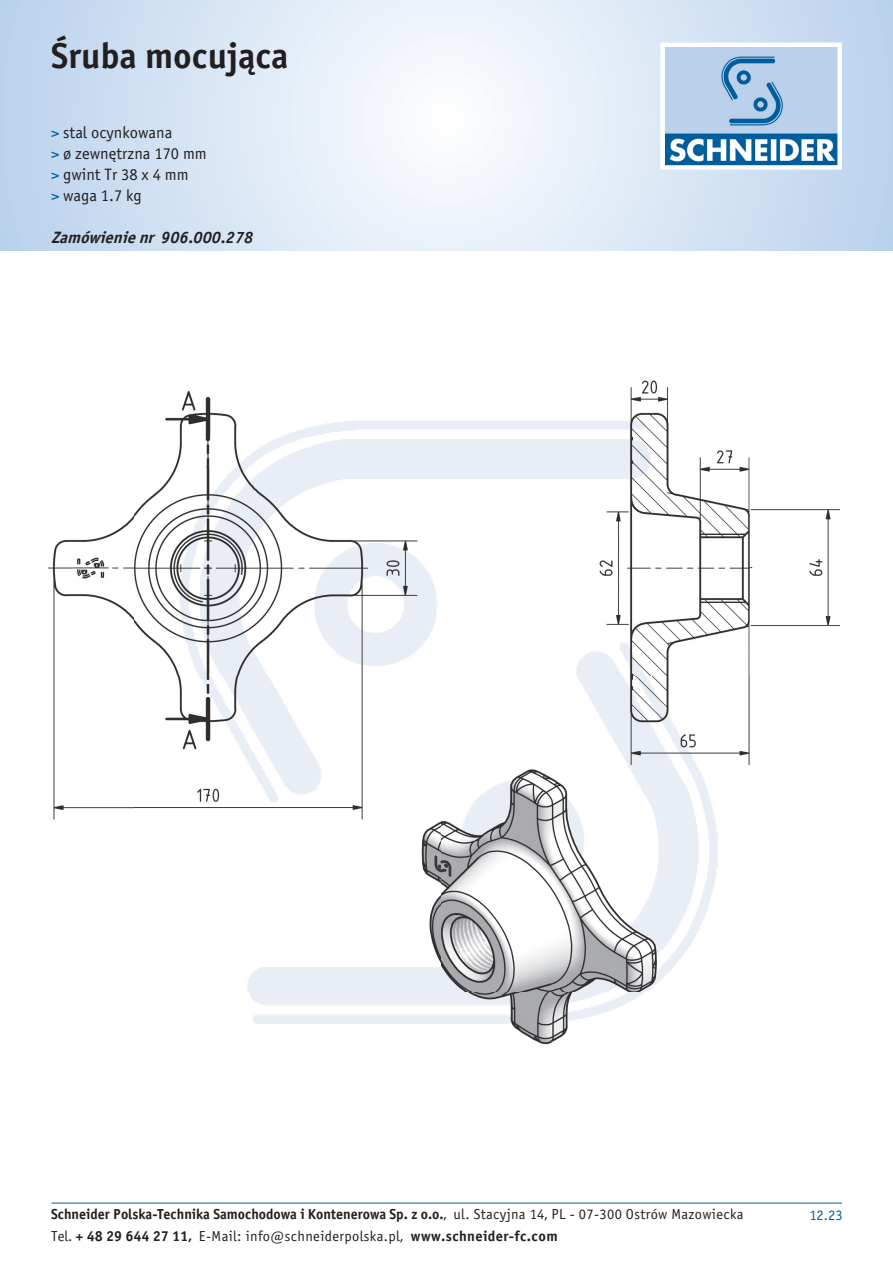
<style>
.page{position:relative;width:893px;height:1263px;background:#fff}
.page>*{position:absolute;margin:0;border:0;box-sizing:border-box;transform-origin:0 0}
.t1{font:36px "Officina Sans Bold ITC";color:#231f20}
.t2{font:16.5px/21px "Officina Sans Book ITC";color:#231f20}
.t3{font:italic 16.5px "Officina Sans Bold ITC";color:#231f20}
.t4{font:14.55px "Officina Sans Bold ITC";color:#231f20}
.t5{font:14.55px "Officina Sans Book ITC";letter-spacing:.025em;color:#231f20}
.t6{font:14.55px "Officina Sans Book ITC";color:#005d9c}
.s1{color:#005d9c}
.s2{font-style:inherit}
.s3{font-family:"Officina Sans Book ITC"}
.s4{font-family:"Officina Sans Bold ITC"}
</style>
<div class="page">
<img style="left:153px;top:380px;width:597px;height:665px">
<svg style="left:0;top:0;width:893px;height:251px"></svg>
<img style="left:665px;top:48px;width:172px;height:117px">
<div style="left:660px;top:43px;width:182px;height:127px;border:4px solid #fff"></div>
<hr style="left:52px;top:1203px;width:790px;height:1px;background:#005d9c">
<img style="left:48px;top:495px;width:105px;height:325px">
<img style="left:750px;top:509px;width:91px;height:118px">
<img style="left:542px;top:535px;width:15px;height:9px">
<h1 class="t1" style="left:51px;top:34px;width:239px">Śruba mocująca</h1>
<p class="t2" style="left:51px;top:122px;width:157px"><span class="s1">&gt;</span> stal ocynkowana<br><span class="s1">&gt;</span> ø zewnętrzna 170 mm <span class="s1">&gt;</span> gwint Tr 38 x 4 mm<br><span class="s1">&gt;</span> waga 1.7 kg</p>
<p class="t3" style="left:51px;top:227px;width:204px">Zamówienienr <span class="s2">9 0 6 . 0 0 0 . 2 78</span></p>
<p class="t4" style="left:51px;top:1205px;width:694px">Schneider Polska-Technika Samochodowa i Kontenerowa Sp. z o.o.<span class="s3">, ul. Stacyjna 14, PL - 07-300 Ostrów Mazowiecka</span></p>
<p class="t6" style="left:809px;top:1207px;width:35px">12.23</p>
<p class="t5" style="left:51px;top:1227px;width:508px">Tel. <span class="s4">+ 48 29 644 27 11,</span> E-Mail: info@schneiderpolska.pl, <span class="s4">www.schneider-fc.com</span></p>
</div>
